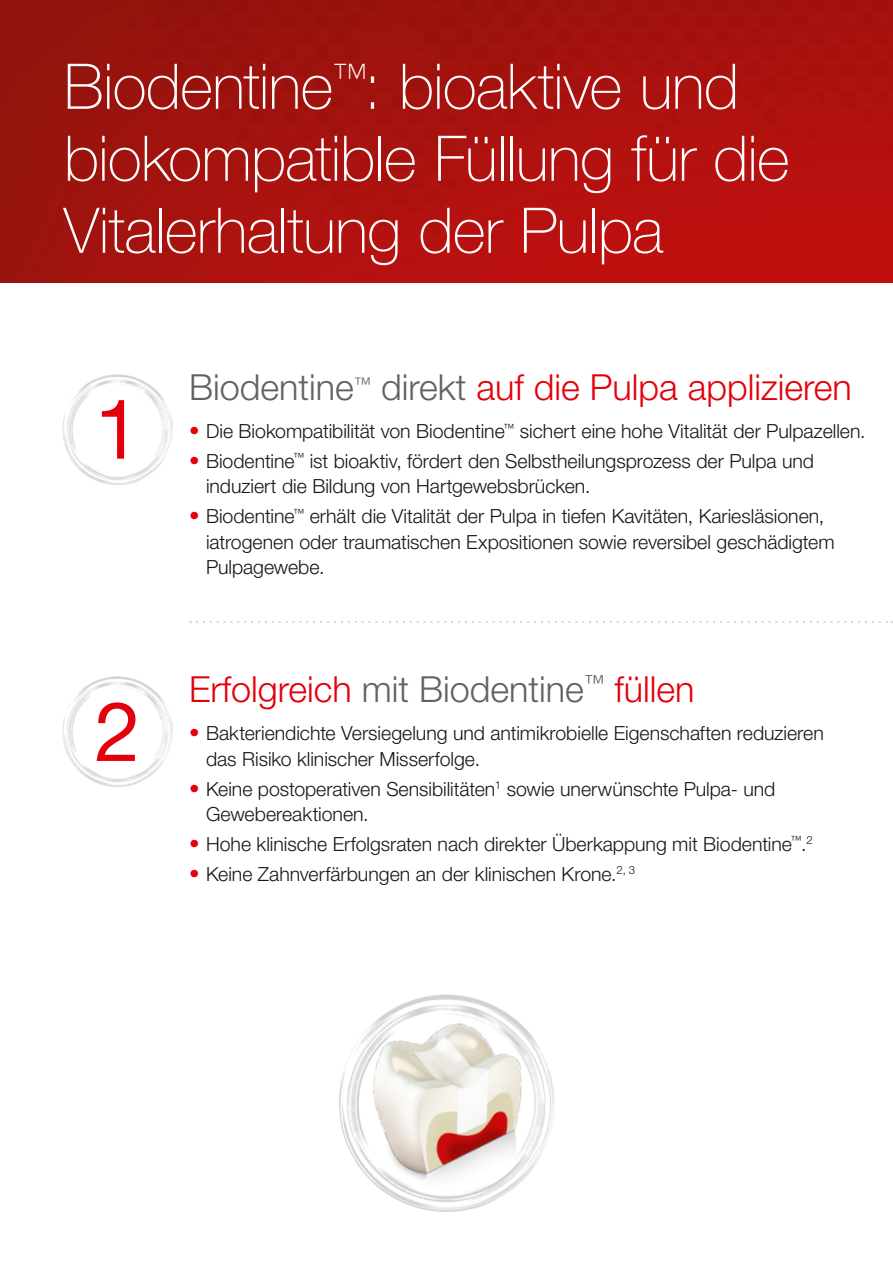
<style>
.page{position:relative;width:893px;height:1263px;background:#fff}
.page>*{position:absolute;margin:0;border:0;box-sizing:border-box;transform-origin:0 0}
.Ziffer_im_Kreis{font:82.5px "Helvetica Neue LT Std";color:#e3000b}
.t1{font:100 63px/72px "Helvetica Neue LT Std";letter-spacing:-.01em;color:#fff}
.H5_grau_rot{font:300 36px "Helvetica Neue LT Std";color:#e3000b}
.t2{font:300 19.5px/25.5px "Helvetica Neue LT Std";color:#181716}
.s1{color:#626261}
.s2{font-size:21px;color:#e3000b}
</style>
<div class="page">
<img style="left:0;top:0;width:893px;height:283px">
<img style="left:108px;top:0;width:785px;height:260px">
<svg style="left:197px;top:621px;width:696px;height:2px"></svg>
<img style="left:63px;top:676px;width:110px;height:110px">
<img style="left:63px;top:374px;width:110px;height:110px">
<img style="left:338px;top:994px;width:217px;height:218px">
<img style="left:363px;top:1013px;width:186px;height:188px">
<h2 class="t1" style="left:64px;top:50px;width:727px">Biodentine<sup>™</sup>: bioaktive und biokompatible Füllung für die<br>Vitalerhaltung der Pulpa</h2>
<p class="Ziffer_im_Kreis" style="left:95px;top:380px;width:47px">1</p>
<p class="Ziffer_im_Kreis" style="left:95px;top:682px;width:47px">2</p>
<p class="H5_grau_rot" style="left:189px;top:365px;width:664px"><span class="s1">Biodentine</span><sup>™</sup> <span class="s1">direkt</span> auf die Pulpa applizieren</p>
<p class="t2" style="left:189px;top:418px;width:678px"><span class="s2">•</span> Die Biokompatibilität von Biodentine<sup>™</sup> sichert eine hohe Vitalität der Pulpazellen.</p>
<p class="t2" style="left:206px;top:448px;width:609px;text-indent:-17px"><span class="s2">•</span> Biodentine<sup>™</sup> ist bioaktiv, fördert den Selbstheilungsprozess der Pulpa und induziert die Bildung von Hartgewebsbrücken.</p>
<p class="t2" style="left:206px;top:503px;width:630px;text-indent:-17px"><span class="s2">•</span> Biodentine<sup>™</sup> erhält die Vitalität der Pulpa in tiefen Kavitäten, Kariesläsionen, iatrogenen oder traumatischen Expositionen sowie reversibel geschädigtem<br>Pulpagewebe.</p>
<p class="H5_grau_rot" style="left:189px;top:667px;width:507px">Erfolgreich <span class="s1">mit Biodentine</span><sup>™</sup> füllen</p>
<p class="t2" style="left:206px;top:720px;width:619px;text-indent:-17px"><span class="s2">•</span> Bakteriendichte Versiegelung und antimikrobielle Eigenschaften reduzieren das Risiko klinischer Misserfolge.</p>
<p class="t2" style="left:206px;top:776px;width:571px;text-indent:-17px"><span class="s2">•</span> Keine postoperativen Sensibilitäten<sup>1</sup> sowie unerwünschte Pulpa- und<br>Gewebereaktionen.</p>
<p class="t2" style="left:189px;top:831px;width:625px"><span class="s2">•</span> Hohe klinische Erfolgsraten nach direkter Überkappung mit Biodentine<sup>™</sup>.<sup>2</sup></p>
<p class="t2" style="left:189px;top:861px;width:448px"><span class="s2">•</span> Keine Zahnverfärbungen an der klinischen Krone.<sup>2,</sup> <sup>3</sup></p>
</div>
